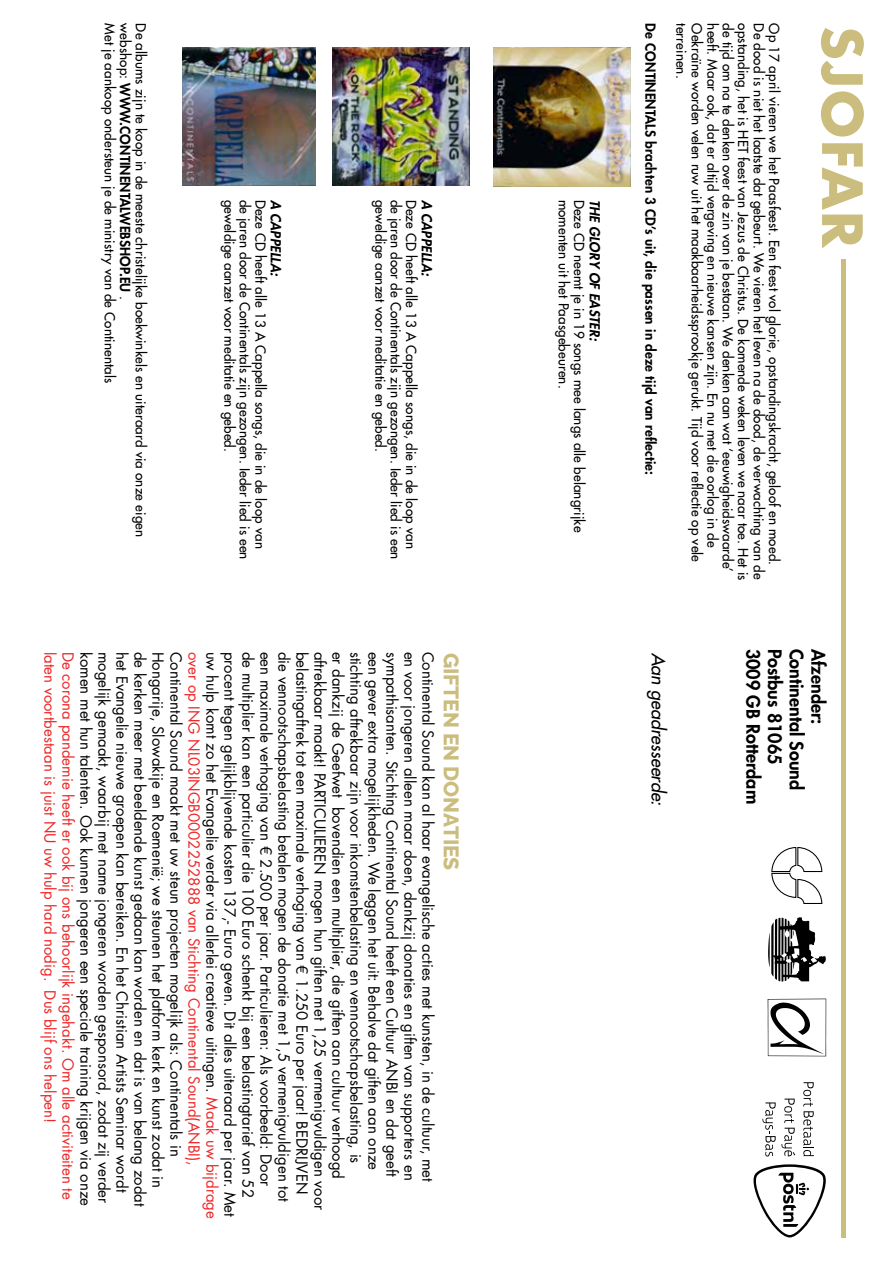
<style>
.page{position:relative;width:893px;height:1263px;background:#fff}
.page>*{position:absolute;margin:0;border:0;box-sizing:border-box;transform-origin:0 0}
.t1{font:700 54px "Futura";color:#cbbd7e}
.t2{font:800 21px "Raleway";color:#cbbd7e}
.t3{font:800 18px "Futura Std";color:#000}
.t4{font:italic 500 18px "Futura Std";color:#000}
.t5{font:15px "Futura Std";color:#000}
.t6{font:15px "Futura Std";color:#ee2526}
.t7{font:500 13.5px "Futura Std";letter-spacing:.01em;color:#000}
.t8{font:800 13.5px "Futura Std";letter-spacing:.01em;color:#000}
.t9{font:italic 800 13.5px "Futura Std";color:#000}
.s1{font-weight:500}
.s2{color:#ee2a28}
.s3{color:#ee2526}
</style>
<div class="page">
<svg style="left:771px;top:847px;width:52px;height:57px"></svg>
<svg style="left:768px;top:998px;width:58px;height:58px"></svg>
<svg style="left:768px;top:917px;width:58px;height:64px"></svg>
<svg style="left:753px;top:1164px;width:73px;height:73px"></svg>
<svg style="left:803px;top:1082px;width:11px;height:74px"></svg>
<svg style="left:762px;top:1098px;width:33px;height:58px"></svg>
<hr style="left:841px;top:259px;width:4px;height:978px;background:#cbbd7e">
<img style="left:493px;top:48px;width:138px;height:139px">
<img style="left:332px;top:48px;width:137px;height:137px">
<img style="left:183px;top:48px;width:132px;height:137px">
<p class="t8" style="left:134px;top:23px;width:278px;rotate:90deg"><span class="s1">webshop:</span> WWW.CONTINENTALWEBSHOP.EU <span class="s1">.</span></p>
<p class="t7" style="left:149px;top:23px;width:515px;rotate:90deg">De albums zijn te koop in de meeste christelijke boekwinkels en uiteraard via onze eigen</p>
<p class="t8" style="left:659px;top:23px;width:453px;rotate:90deg">De CONTINENTALS brachten 3 CD’s uit, die passen in deze tijd van reflectie:</p>
<p class="t7" style="left:690px;top:23px;width:57px;rotate:90deg">terreinen.</p>
<p class="t7" style="left:705px;top:23px;width:540px;rotate:90deg">Oekraïne worden velen ruw uit het maakbaarheidssprookje gerukt. Tijd voor reflectie op vele</p>
<p class="t7" style="left:721px;top:23px;width:525px;rotate:90deg">heeft. Maar ook, dat er altijd vergeving en nieuwe kansen zijn. En nu met die oorlog in de</p>
<p class="t7" style="left:736px;top:23px;width:550px;rotate:90deg">de tijd om na te denken over de zin van je bestaan. We denken aan wat ‘eeuwigheidswaarde’</p>
<p class="t7" style="left:752px;top:23px;width:558px;rotate:90deg">opstanding, het is HET feest van Jezus de Christus. De komende weken leven we naar toe. Het is</p>
<p class="t7" style="left:767px;top:23px;width:557px;rotate:90deg">De dood is niet het laatste dat gebeurt. We vieren het leven na de dood, de verwachting van de</p>
<p class="t7" style="left:783px;top:23px;width:543px;rotate:90deg">Op 17 april vieren we het Paasfeest. Een feest vol glorie, opstandingskracht, geloof en moed.</p>
<p class="t7" style="left:118px;top:23px;width:361px;rotate:90deg">Met je aankoop ondersteun je de ministry van de Continentals</p>
<p class="t7" style="left:238px;top:199px;width:254px;rotate:90deg">geweldige aanzet voor meditatie en gebed.</p>
<p class="t7" style="left:253px;top:199px;width:361px;rotate:90deg">de jaren door de Continentals zijn gezongen. Ieder lied is een</p>
<p class="t7" style="left:269px;top:199px;width:351px;rotate:90deg">Deze CD heeft alle 13 A Cappella songs, die in de loop van</p>
<p class="t9" style="left:284px;top:199px;width:78px;rotate:90deg">A CAPPELLA:</p>
<p class="t7" style="left:389px;top:199px;width:254px;rotate:90deg">geweldige aanzet voor meditatie en gebed.</p>
<p class="t7" style="left:404px;top:199px;width:361px;rotate:90deg">de jaren door de Continentals zijn gezongen. Ieder lied is een</p>
<p class="t7" style="left:420px;top:199px;width:351px;rotate:90deg">Deze CD heeft alle 13 A Cappella songs, die in de loop van</p>
<p class="t9" style="left:435px;top:199px;width:78px;rotate:90deg">A CAPPELLA:</p>
<p class="t7" style="left:572px;top:199px;width:190px;rotate:90deg">momenten uit het Paasgebeuren.</p>
<p class="t7" style="left:588px;top:199px;width:334px;rotate:90deg">Deze CD neemt je in 19 songs mee langs alle belangrijke</p>
<p class="t9" style="left:603px;top:199px;width:143px;rotate:90deg">THE GLORY OF EASTER:</p>
<h1 class="t1" style="left:881px;top:26px;width:225px;rotate:90deg">SJOFAR</h1>
<p class="t5" style="left:419px;top:652px;width:530px;rotate:90deg">en voor jongeren alleen maar doen, dankzij donaties en giften van supporters en</p>
<p class="t5" style="left:437px;top:652px;width:532px;rotate:90deg">Continental Sound kan al haar evangelische acties met kunsten, in de cultuur, met</p>
<p class="t4" style="left:670px;top:653px;width:154px;rotate:90deg">Aan geadresseerde:</p>
<p class="t3" style="left:765px;top:648px;width:157px;rotate:90deg">3009 GB Rotterdam</p>
<p class="t3" style="left:786px;top:648px;width:118px;rotate:90deg">Postbus 81065</p>
<p class="t3" style="left:808px;top:648px;width:143px;rotate:90deg">Continental Sound</p>
<p class="t3" style="left:829px;top:648px;width:78px;rotate:90deg">Afzender:</p>
<p class="t6" style="left:59px;top:652px;width:473px;rotate:90deg">laten voortbestaan is juist NU uw hulp hard nodig. Dus blijf ons helpen!</p>
<p class="t6" style="left:77px;top:652px;width:549px;rotate:90deg">De corona pandemie heeft er ook bij ons behoorlijk ingehakt. Om alle activiteiten te</p>
<p class="t5" style="left:95px;top:652px;width:556px;rotate:90deg">komen met hun talenten. Ook kunnen jongeren een speciale training krijgen via onze</p>
<p class="t5" style="left:113px;top:652px;width:553px;rotate:90deg">mogelijk gemaakt, waarbij met name jongeren worden gesponsord, zodat zij verder</p>
<p class="t5" style="left:131px;top:652px;width:542px;rotate:90deg">het Evangelie nieuwe groepen kan bereiken. En het Christian Artists Seminar wordt</p>
<p class="t5" style="left:149px;top:652px;width:556px;rotate:90deg">de kerken meer met beeldende kunst gedaan kan worden en dat is van belang zodat</p>
<p class="t5" style="left:167px;top:652px;width:538px;rotate:90deg">Hongarije, Slowakije en Roemenië; we steunen het platform kerk en kunst zodat in</p>
<p class="t5" style="left:185px;top:652px;width:507px;rotate:90deg">Continental Sound maakt met uw steun projecten mogelijk als: Continentals in</p>
<p class="t6" style="left:203px;top:652px;width:515px;rotate:90deg">over op ING NL03INGB0002252888 van Stichting Continental Sound(ANB<span class="s2">I),</span></p>
<p class="t5" style="left:221px;top:652px;width:569px;rotate:90deg">uw hulp komt zo het Evangelie verder via allerlei creatieve uitingen. <span class="s3">Maak uw bijdrage</span></p>
<p class="t5" style="left:239px;top:652px;width:566px;rotate:90deg">procent tegen gelijkblijvende kosten 137,- Euro geven. Dit alles uiteraard per jaar. Met</p>
<p class="t5" style="left:257px;top:652px;width:548px;rotate:90deg">de multiplier kan een particulier die 100 Euro schenkt bij een belastingtarief van 52</p>
<p class="t5" style="left:275px;top:652px;width:536px;rotate:90deg">een maximale verhoging van € 2.500 per jaar. Particulieren: Als voorbeeld: Door</p>
<p class="t5" style="left:293px;top:652px;width:551px;rotate:90deg">die vennootschapsbelasting betalen mogen de donatie met 1,5 vermenigvuldigen tot</p>
<p class="t5" style="left:311px;top:652px;width:544px;rotate:90deg">belastingaftrek tot een maximale verhoging van € 1.250 Euro per jaar! BEDRIJVEN</p>
<p class="t5" style="left:329px;top:652px;width:560px;rotate:90deg">aftrekbaar maakt! PARTICULIEREN mogen hun giften met 1,25 vermenigvuldigen voor</p>
<p class="t5" style="left:347px;top:652px;width:529px;rotate:90deg">er dankzij de Geefwet bovendien een multiplier, die giften aan cultuur verhoogd</p>
<p class="t5" style="left:365px;top:652px;width:513px;rotate:90deg">stichting aftrekbaar zijn voor inkomstenbelasting en vennootschapsbelasting, is</p>
<p class="t5" style="left:383px;top:652px;width:520px;rotate:90deg">een gever extra mogelijkheden. We leggen het uit: Behalve dat giften aan onze</p>
<p class="t5" style="left:401px;top:652px;width:526px;rotate:90deg">sympathisanten. Stichting Continental Sound heeft een Cultuur ANBI en dat geeft</p>
<h2 class="t2" style="left:463px;top:653px;width:219px;rotate:90deg">GIFTEN EN DONATIES</h2>
</div>
